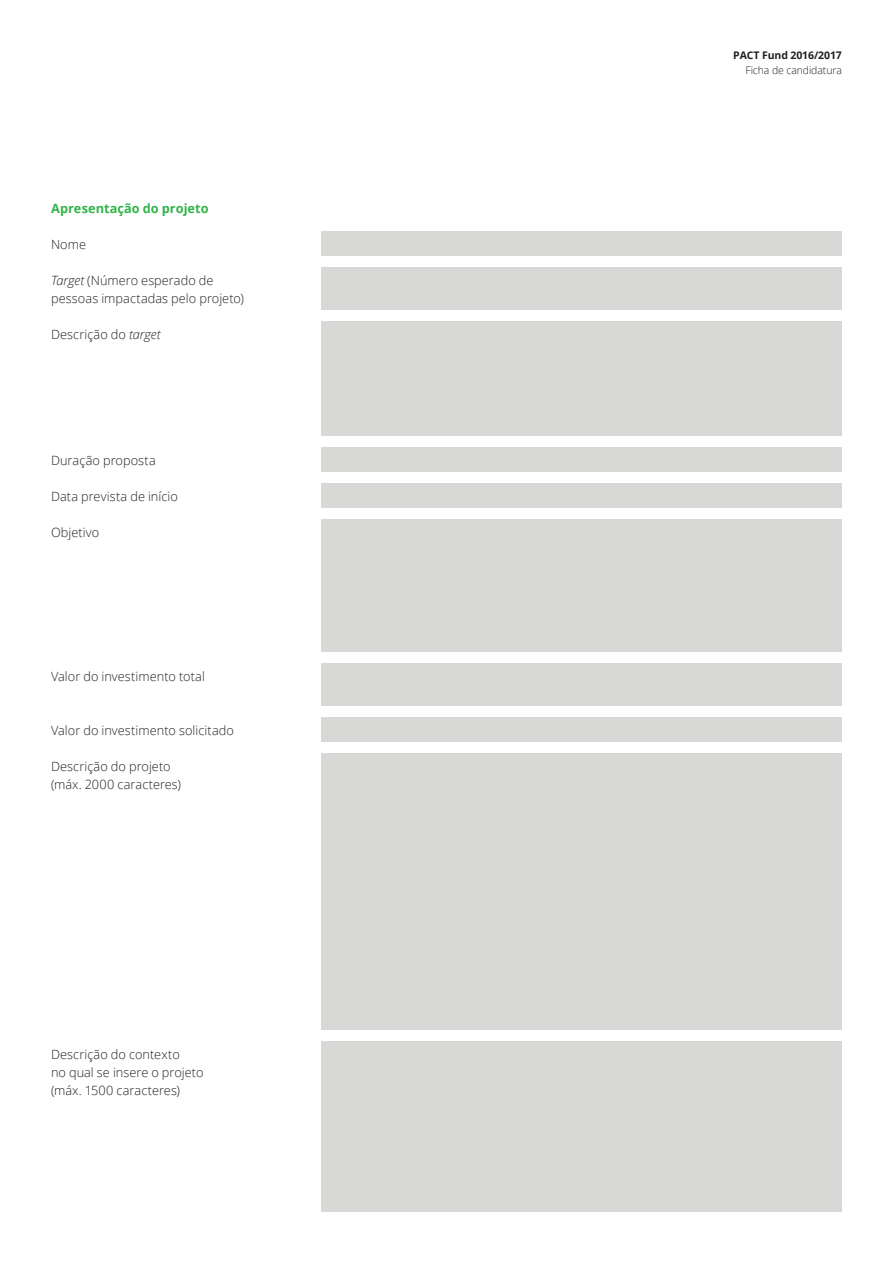
<style>
.page{position:relative;width:893px;height:1263px;background:#fff}
.page>*{position:absolute;margin:0;border:0;box-sizing:border-box;transform-origin:0 0}
.Body_copy__8_5_12pt{font:300 12.75px/18px "Open Sans";letter-spacing:.005em;color:#231f20}
.Body_copy__8_5_12pt-2{font:700 12.75px "Open Sans";letter-spacing:.005em;color:#31b44a}
.Brochure_title__foli{font:300 10.5px/14.2px "Open Sans";letter-spacing:-.01em;color:#231f20;text-align:right}
.s1{font-style:italic}
.s2{font-weight:700}
</style>
<div class="page">
<div style="left:322px;top:231px;width:520px;height:24px;background:#d8d9d7"></div>
<div style="left:322px;top:447px;width:520px;height:24px;background:#d8d9d7"></div>
<div style="left:322px;top:663px;width:520px;height:42px;background:#d8d9d7"></div>
<div style="left:322px;top:267px;width:520px;height:42px;background:#d8d9d7"></div>
<div style="left:322px;top:483px;width:520px;height:24px;background:#d8d9d7"></div>
<div style="left:322px;top:717px;width:520px;height:24px;background:#d8d9d7"></div>
<div style="left:322px;top:321px;width:520px;height:114px;background:#d8d9d7"></div>
<div style="left:322px;top:519px;width:520px;height:132px;background:#d8d9d7"></div>
<div style="left:322px;top:753px;width:520px;height:276px;background:#d8d9d7"></div>
<div style="left:322px;top:1041px;width:520px;height:171px;background:#d8d9d7"></div>
<p class="Body_copy__8_5_12pt-2" style="left:51px;top:199px;width:159px">Apresentação do projeto</p>
<p class="Body_copy__8_5_12pt" style="left:51px;top:235px;width:37px">Nome</p>
<p class="Body_copy__8_5_12pt" style="left:51px;top:271px;width:195px"><span class="s1">Target</span> (Número esperado de pessoas impactadas pelo projeto)</p>
<p class="Body_copy__8_5_12pt" style="left:51px;top:325px;width:111px">Descrição do <span class="s1">target</span></p>
<p class="Body_copy__8_5_12pt" style="left:51px;top:451px;width:106px">Duração proposta</p>
<p class="Body_copy__8_5_12pt" style="left:51px;top:487px;width:128px">Data prevista de início</p>
<p class="Body_copy__8_5_12pt" style="left:51px;top:523px;width:50px">Objetivo</p>
<p class="Body_copy__8_5_12pt" style="left:51px;top:667px;width:155px">Valor do investimento total</p>
<p class="Body_copy__8_5_12pt" style="left:51px;top:721px;width:185px">Valor do investimento solicitado</p>
<p class="Body_copy__8_5_12pt" style="left:51px;top:757px;width:121px">Descrição do projeto</p>
<p class="Body_copy__8_5_12pt" style="left:51px;top:775px;width:132px">(máx. 2000 caracteres)</p>
<p class="Body_copy__8_5_12pt" style="left:51px;top:1045px;width:130px">Descrição do contexto</p>
<p class="Body_copy__8_5_12pt" style="left:51px;top:1063px;width:154px">no qual se insere o projeto</p>
<p class="Body_copy__8_5_12pt" style="left:51px;top:1081px;width:131px">(máx. 1500 caracteres)</p>
<p class="Brochure_title__foli" style="left:733px;top:48px;width:110px"><span class="s2">PACT Fund 2016/2017<br></span>Ficha de candidatura</p>
</div>
